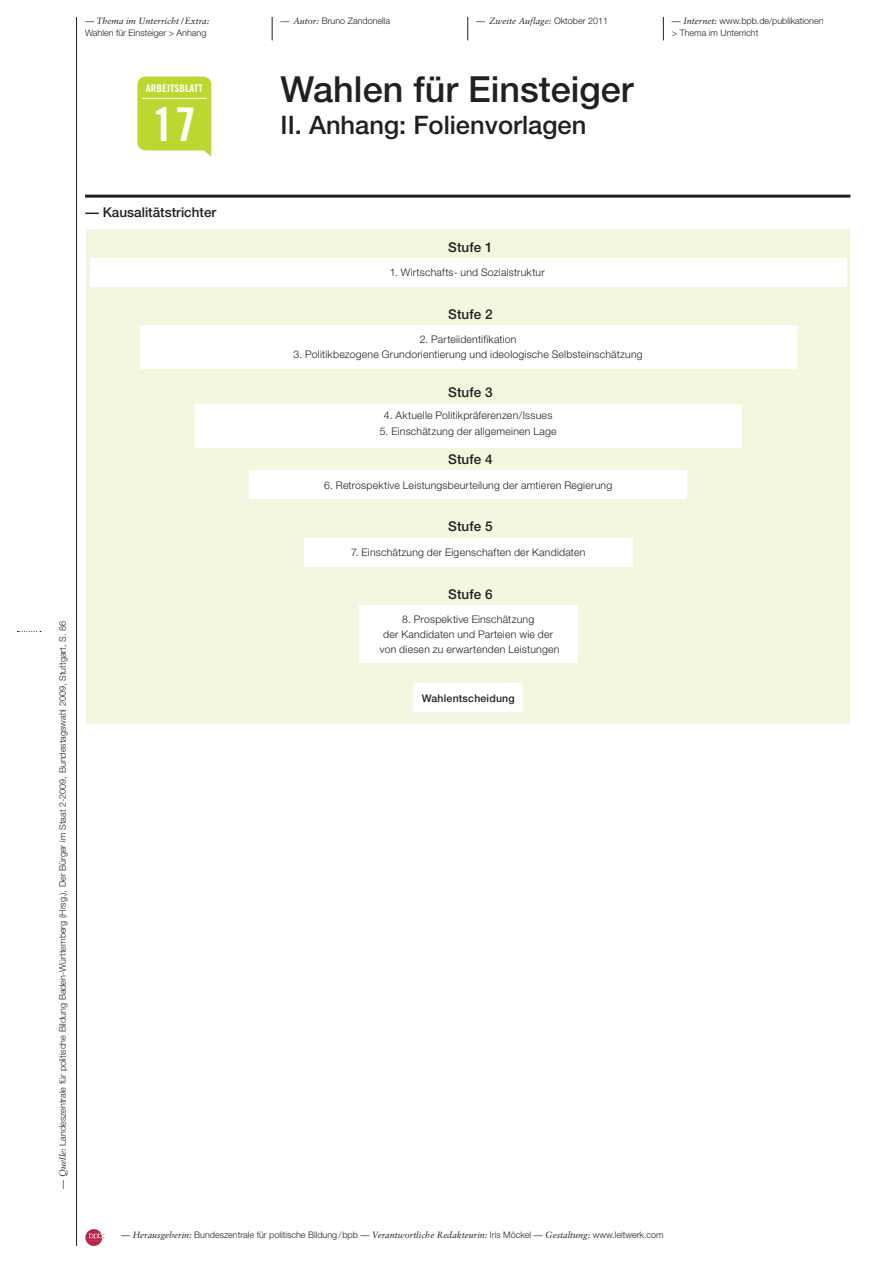
<style>
.page{position:relative;width:893px;height:1263px;background:#fff}
.page>*{position:absolute;margin:0;border:0;box-sizing:border-box;transform-origin:0 0}
.t1{font:46.5px "Trade Gothic Bold Cond Twenty";color:#fff;scale:1.07 1}
.t2{font:500 36px "Helvetica Neue";color:#231f20}
.t3{font:500 25.5px "Helvetica Neue";color:#231f20}
.t4{font:500 13.5px "Helvetica Neue";letter-spacing:.005em;color:#231f20}
.t5{font:300 10.5px/15px "Helvetica Neue";letter-spacing:.02em;color:#231f20;text-align:center}
.t6{font:500 10.5px "Helvetica Neue";letter-spacing:.02em;color:#231f20}
.t7{font:10.5px "Trade Gothic Bold Cond Twenty";color:#fff;scale:1.07 1}
.t8{font:300 9px/12px "Helvetica Neue";color:#231f20}
.t9{font:italic 9px "Sabon";color:#231f20}
.s1{font-family:"Sabon";font-weight:400;font-style:italic}
.s2{font-family:"Helvetica Neue";font-weight:300;font-style:normal}
</style>
<div class="page">
<svg style="left:17px;top:631px;width:24px;height:1px"></svg>
<hr style="left:76px;top:17px;width:1px;height:1229px;background:#231f20">
<svg style="left:272px;top:17px;width:1px;height:23px"></svg>
<svg style="left:467px;top:17px;width:1px;height:23px"></svg>
<svg style="left:663px;top:17px;width:1px;height:23px"></svg>
<hr style="left:85px;top:195px;width:765px;height:3px;background:#231f20">
<svg style="left:85px;top:1229px;width:19px;height:17px"></svg>
<div style="left:137px;top:77px;width:74px;height:73px;background:#bed630;border-radius:9px"></div>
<svg style="left:198px;top:144px;width:13px;height:13px"></svg>
<hr style="left:142px;top:98px;width:65px;height:1px;background:#fff">
<div style="left:86px;top:230px;width:764px;height:494px;background:#f3f7df"></div>
<div style="left:413px;top:683px;width:110px;height:29px;background:#fff"></div>
<div style="left:90px;top:258px;width:757px;height:29px;background:#fff"></div>
<div style="left:140px;top:325px;width:656px;height:43px;background:#fff"></div>
<div style="left:195px;top:404px;width:546px;height:43px;background:#fff"></div>
<div style="left:249px;top:470px;width:438px;height:29px;background:#fff"></div>
<div style="left:304px;top:538px;width:328px;height:28px;background:#fff"></div>
<div style="left:359px;top:605px;width:218px;height:57px;background:#fff"></div>
<p class="t9" style="left:85px;top:16px;width:126px">— Thema im Unterricht /Extra:</p>
<p class="t8" style="left:85px;top:27px;width:123px">Wahlen für Einsteiger &gt; Anhang</p>
<p class="t7" style="left:146px;top:81px;width:55px">ARBEITSBLATT</p>
<h1 class="t1" style="left:152px;top:96px;width:43px">17</h1>
<p class="t8" style="left:281px;top:15px;width:111px"><span class="s1">— Autor:</span> Bruno Zandonella</p>
<p class="t9" style="left:476px;top:16px;width:134px">— Zweite Auflage: <span class="s2">Oktober 2011</span></p>
<h2 class="t2" style="left:281px;top:68px;width:354px">Wahlen für Einsteiger</h2>
<h3 class="t3" style="left:281px;top:110px;width:307px">II. Anhang: Folienvorlagen</h3>
<p class="t8" style="left:672px;top:15px;width:153px"><span class="s1">— Internet:</span> www.bpb.de/publikationen &gt; Thema im Unterricht</p>
<p class="t8" style="left:57px;top:1188px;width:569px;rotate:-90deg"><span class="s1">— Quelle:</span> Landeszentrale für politische Bildung Baden-Württemberg (Hrsg.), Der Bürger im Staat 2-2009, Bundestagswahl 2009, Stuttgart, S. 86</p>
<p class="t4" style="left:85px;top:205px;width:132px">— Kausalitätstrichter</p>
<p class="t4" style="left:448px;top:239px;width:46px">Stufe 1</p>
<p class="t5" style="left:390px;top:265px;width:156px">1. Wirtschafts- und Sozialstruktur</p>
<p class="t4" style="left:448px;top:306px;width:46px">Stufe 2</p>
<p class="t5" style="left:420px;top:332px;width:98px">2. Parteiidentifikation</p>
<p class="t5" style="left:294px;top:347px;width:351px">3. Politikbezogene Grundorientierung und ideologische Selbsteinschätzung</p>
<p class="t4" style="left:448px;top:384px;width:46px">Stufe 3</p>
<p class="t5" style="left:384px;top:408px;width:170px">4. Aktuelle Politikpräferenzen/Issues</p>
<p class="t5" style="left:380px;top:423px;width:178px">5. Einschätzung der allgemeinen Lage</p>
<p class="t4" style="left:448px;top:452px;width:46px">Stufe 4</p>
<p class="t5" style="left:324px;top:477px;width:290px">6. Retrospektive Leistungsbeurteilung der amtieren Regierung</p>
<p class="t4" style="left:448px;top:518px;width:46px">Stufe 5</p>
<p class="t5" style="left:351px;top:545px;width:236px">7. Einschätzung der Eigenschaften der Kandidaten</p>
<p class="t4" style="left:448px;top:586px;width:46px">Stufe 6</p>
<p class="t5" style="left:380px;top:612px;width:181px">8. Prospektive Einschätzung<br>der Kandidaten und Parteien wie der von diesen zu erwartenden Leistungen</p>
<p class="t6" style="left:422px;top:692px;width:95px">Wahlentscheidung</p>
<p class="t8" style="left:121px;top:1229px;width:544px"><span class="s1">— Herausgeberin:</span> Bundeszentrale für politische Bildung/bpb <span class="s1">— Verantwortliche Redakteurin:</span> Iris Möckel <span class="s1">— Gestaltung:</span> www.leitwerk.com</p>
</div>
